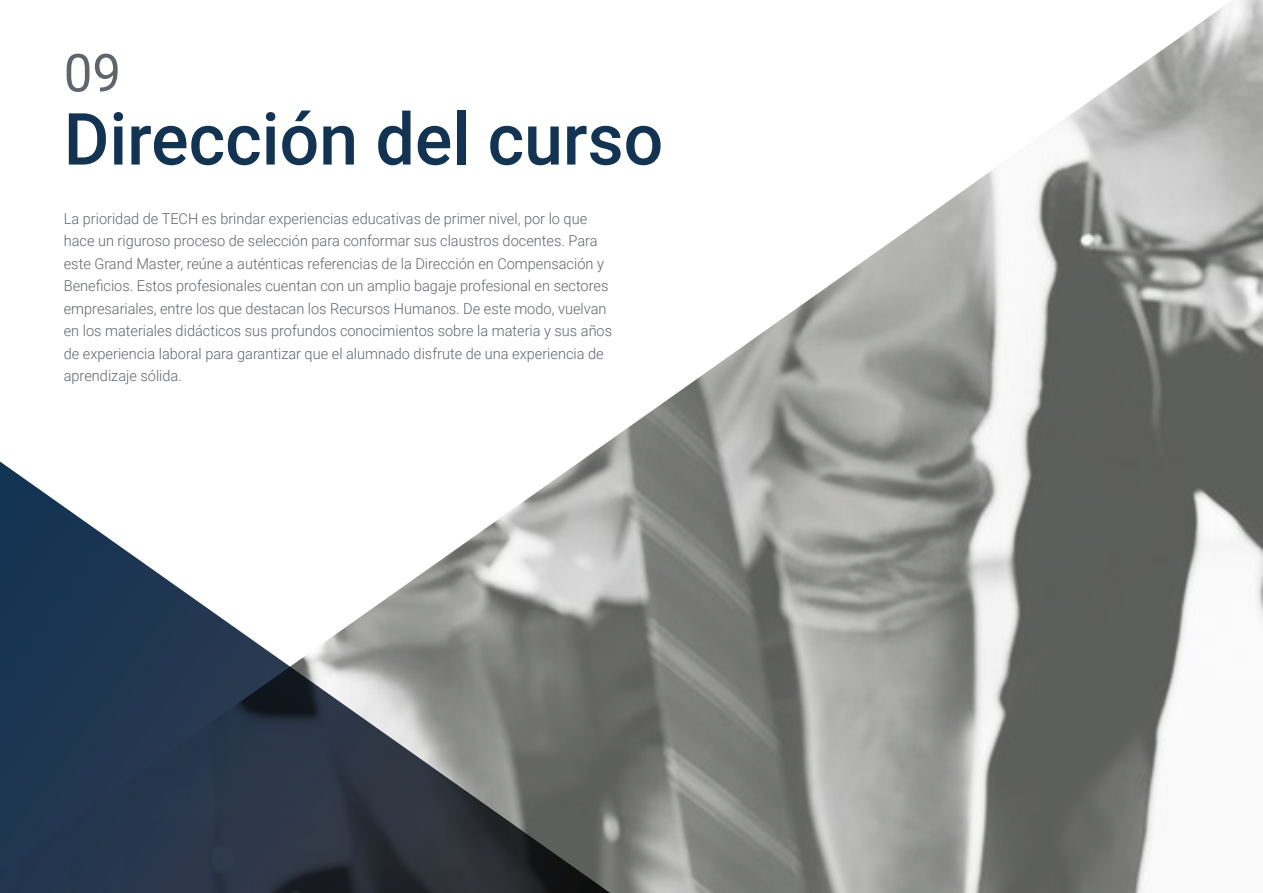
<style>
.page{position:relative;width:1263px;height:893px;background:#fff}
.page>*{position:absolute;margin:0;border:0;box-sizing:border-box;transform-origin:0 0}
.t1{font:500 72px "Roboto";color:#123352}
.t2{font:52.5px "Roboto";color:#61646a}
.t3{font:300 15px/22.5px "Roboto";color:#61646a}
</style>
<div class="page">
<img style="left:602px;top:0;width:661px;height:893px">
<svg style="left:0;top:446px;width:640px;height:447px"></svg>
<h2 class="t2" style="left:64px;top:36px;width:59px">09</h2>
<h1 class="t1" style="left:64px;top:89px;width:601px">Dirección del curso</h1>
<p class="t3" style="left:64px;top:207px;width:550px">La prioridad de TECH es brindar experiencias educativas de primer nivel, por lo que hace un riguroso proceso de selección para conformar sus claustros docentes. Para este Grand Master, reúne a auténticas referencias de la Dirección en Compensación y Beneficios. Estos profesionales cuentan con un amplio bagaje profesional en sectores empresariales, entre los que destacan los Recursos Humanos. De este modo, vuelvan en los materiales didácticos sus profundos conocimientos sobre la materia y sus años de experiencia laboral para garantizar que el alumnado disfrute de una experiencia de aprendizaje sólida.</p>
</div>
